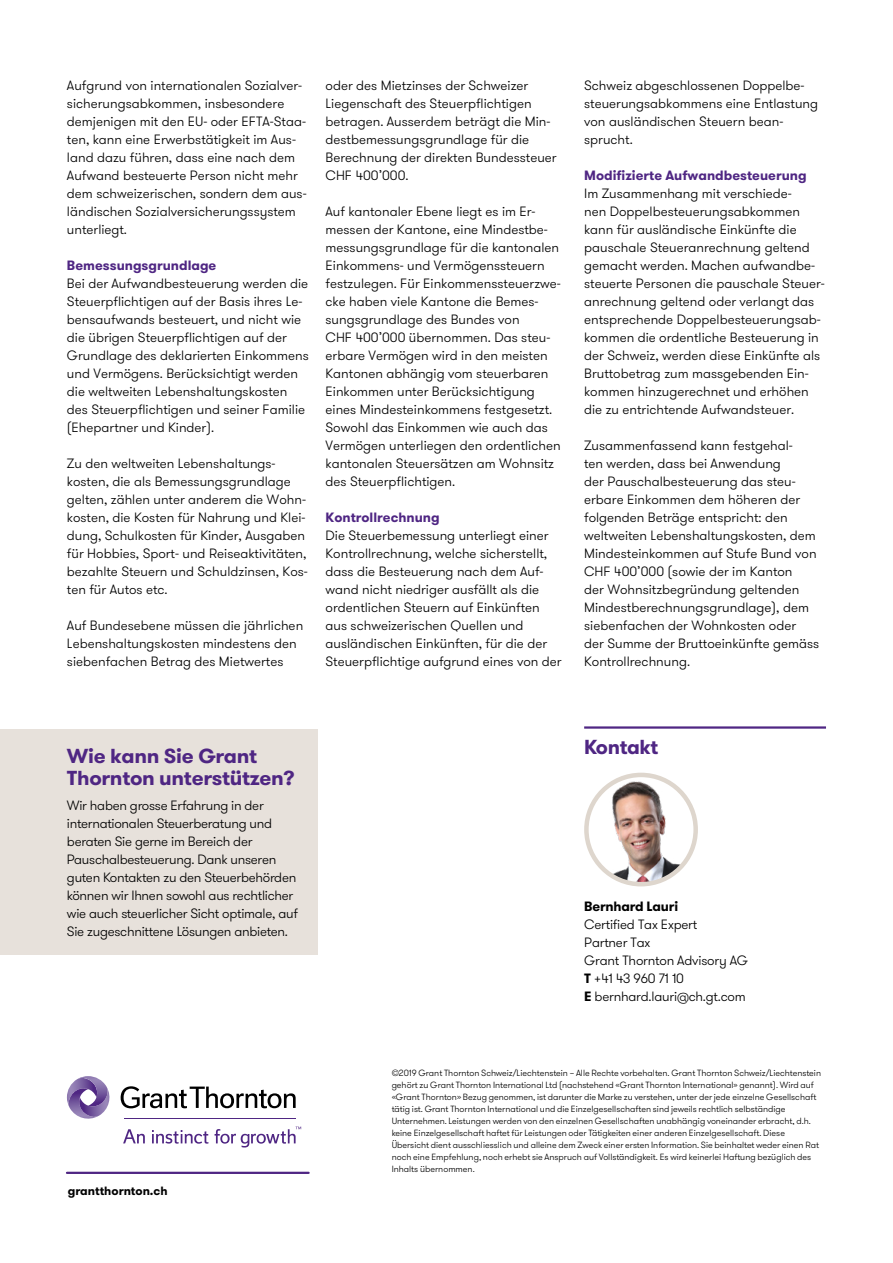
<style>
.page{position:relative;width:893px;height:1263px;background:#fff}
.page>*{position:absolute;margin:0;border:0;box-sizing:border-box;transform-origin:0 0}
.t1{font:700 20.25px/22.5px "GT Walsheim Pro";letter-spacing:-.015em;color:#4f2683}
.t2{font:300 13.5px/18px "GT Walsheim Pro";color:#000}
.t3{font:300 13.5px/18px "GT Walsheim Pro";letter-spacing:-.02em;color:#000}
.t4{font:700 13.5px "GT Walsheim Pro";color:#4f2683}
.t5{font:700 13.5px "GT Walsheim Pro";letter-spacing:-.015em;color:#000}
.t6{font:700 12px "GT Walsheim Pro";color:#000}
.t7{font:300 9px/12px "GT Walsheim Pro";color:#000}
.s1{font-weight:700}
</style>
<div class="page">
<hr style="left:584px;top:726px;width:242px;height:3px;background:#4f2683">
<img style="left:586px;top:778px;width:110px;height:106px">
<div style="left:584px;top:773px;width:114px;height:113px;border:4px solid #ded6cd;border-radius:50%"></div>
<hr style="left:67px;top:1172px;width:242px;height:2px;background:#4f2683">
<svg style="left:121px;top:1086px;width:175px;height:22px"></svg>
<svg style="left:123px;top:1129px;width:22px;height:14px"></svg>
<svg style="left:152px;top:1130px;width:56px;height:14px"></svg>
<svg style="left:215px;top:1126px;width:86px;height:21px"></svg>
<hr style="left:124px;top:1118px;width:172px;height:1px;background:#4f2683">
<svg style="left:66px;top:1076px;width:44px;height:43px"></svg>
<div style="left:0;top:729px;width:317px;height:226px;background:#e7e1db"></div>
<p class="t2" style="left:67px;top:77px;width:241px">Aufgrund von internationalen Sozialver&shy;sicherungsabkommen, insbesondere demjenigen mit den EU- oder EFTA-Staa&shy;ten, kann eine Erwerbstätigkeit im Aus&shy;land dazu führen, dass eine nach dem Aufwand besteuerte Person nicht mehr dem schweizerischen, sondern dem aus&shy;ländischen Sozialversicherungssystem unterliegt.</p>
<p class="t4" style="left:67px;top:256px;width:151px">Bemessungsgrundlage</p>
<p class="t2" style="left:67px;top:275px;width:243px">Bei der Aufwandbesteuerung werden die Steuerpflichtigen auf der Basis ihres Le&shy;bensaufwands besteuert, und nicht wie die übrigen Steuerpflichtigen auf der Grundlage des deklarierten Einkommens und Vermögens. Berücksichtigt werden die weltweiten Lebenshaltungskosten des Steuerpflichtigen und seiner Familie (Ehepartner und Kinder).</p>
<p class="t2" style="left:67px;top:455px;width:242px">Zu den weltweiten Lebenshaltungs&shy;kosten, die als Bemessungsgrundlage gelten, zählen unter anderem die Wohn&shy;kosten, die Kosten für Nahrung und Klei&shy;dung, Schulkosten für Kinder, Ausgaben für Hobbies, Sport- und Reiseaktivitäten, bezahlte Steuern und Schuldzinsen, Kos&shy;ten für Autos etc.</p>
<p class="t2" style="left:67px;top:617px;width:238px">Auf Bundesebene müssen die jährlichen<br>Lebenshaltungskosten mindestens den siebenfachen Betrag des Mietwertes</p>
<p class="t2" style="left:326px;top:77px;width:233px">oder des Mietzinses der Schweizer<br>Liegenschaft des Steuerpflichtigen betragen. Ausserdem beträgt die Min&shy;destbemessungsgrundlage für die<br>Berechnung der direkten Bundessteuer<br>CHF 400’000.</p>
<p class="t2" style="left:326px;top:203px;width:237px">Auf kantonaler Ebene liegt es im Er&shy;messen der Kantone, eine Mindestbe&shy;messungsgrundlage für die kantonalen Einkommens- und Vermögenssteuern festzulegen. Für Einkommenssteuerzwe&shy;cke haben viele Kantone die Bemes&shy;sungsgrundlage des Bundes von<br>CHF 400’000 übernommen. Das steu&shy;erbare Vermögen wird in den meisten Kantonen abhängig vom steuerbaren Einkommen unter Berücksichtigung eines Mindesteinkommens festgesetzt.<br>Sowohl das Einkommen wie auch das Vermögen unterliegen den ordentlichen kantonalen Steuersätzen am Wohnsitz des Steuerpflichtigen.</p>
<p class="t4" style="left:326px;top:508px;width:116px">Kontrollrechnung</p>
<p class="t2" style="left:326px;top:526px;width:238px">Die Steuerbemessung unterliegt einer Kontrollrechnung, welche sicherstellt, dass die Besteuerung nach dem Auf&shy;wand nicht niedriger ausfällt als die ordentlichen Steuern auf Einkünften aus schweizerischen Quellen und ausländischen Einkünften, für die der Steuerpflichtige aufgrund eines von der</p>
<p class="t2" style="left:584px;top:76px;width:235px">Schweiz abgeschlossenen Doppelbe&shy;steuerungsabkommens eine Entlastung von ausländischen Steuern bean&shy;sprucht.</p>
<p class="t4" style="left:584px;top:166px;width:224px">Modifizierte Aufwandbesteuerung</p>
<p class="t2" style="left:584px;top:184px;width:242px">Im Zusammenhang mit verschiede-<br>nen Doppelbesteuerungsabkommen kann für ausländische Einkünfte die pauschale Steueranrechnung geltend gemacht werden. Machen aufwandbe&shy;steuerte Personen die pauschale Steuer&shy;anrechnung geltend oder verlangt das entsprechende Doppelbesteuerungsab&shy;kommen die ordentliche Besteuerung in der Schweiz, werden diese Einkünfte als Bruttobetrag zum massgebenden Ein&shy;kommen hinzugerechnet und erhöhen die zu entrichtende Aufwandsteuer.</p>
<p class="t2" style="left:584px;top:436px;width:237px">Zusammenfassend kann festgehal-<br>ten werden, dass bei Anwendung<br>der Pauschalbesteuerung das steu&shy;erbare Einkommen dem höheren der folgenden Beträge entspricht: den weltweiten Lebenshaltungskosten, dem Mindesteinkommen auf Stufe Bund von CHF 400’000 (sowie der im Kanton<br>der Wohnsitzbegründung geltenden Mindestberechnungsgrundlage), dem siebenfachen der Wohnkosten oder der Summe der Bruttoeinkünfte gemäss Kontrollrechnung.</p>
<h1 class="t1" style="left:67px;top:744px;width:229px">Wie kann Sie Grant<br>Thornton unterstützen?</h1>
<p class="t3" style="left:67px;top:797px;width:232px">Wir haben grosse Erfahrung in der internationalen Steuerberatung und beraten Sie gerne im Bereich der Pauschalbesteuerung. Dank unseren guten Kontakten zu den Steuerbehörden können wir Ihnen sowohl aus rechtlicher wie auch steuerlicher Sicht optimale, auf Sie zugeschnittene Lösungen anbieten.</p>
<p class="t6" style="left:68px;top:1183px;width:101px">grantthornton.ch</p>
<h1 class="t1" style="left:584px;top:736px;width:76px">Kontakt</h1>
<p class="t5" style="left:584px;top:897px;width:95px">Bernhard Lauri</p>
<p class="t2" style="left:584px;top:915px;width:165px">Certified Tax Expert<br>Partner Tax<br>Grant Thornton Advisory AG<br><span class="s1">T</span> +41 43 960 71 10<br><span class="s1">E</span> bernhard.lauri@ch.gt.com</p>
<p class="t7" style="left:392px;top:1067px;width:431px">©2019 Grant Thornton Schweiz/Liechtenstein – Alle Rechte vorbehalten. Grant Thornton Schweiz/Liechtenstein gehört zu Grant Thornton International Ltd (nachstehend «Grant Thornton International» genannt). Wird auf «Grant Thornton» Bezug genommen, ist darunter die Marke zu verstehen, unter der jede einzelne Gesellschaft tätig ist. Grant Thornton International und die Einzelgesellschaften sind jeweils rechtlich selbständige Unternehmen. Leistungen werden von den einzelnen Gesellschaften unabhängig voneinander erbracht, d.h. keine Einzelgesellschaft haftet für Leistungen oder Tätigkeiten einer anderen Einzelgesellschaft. Diese Übersicht dient ausschliesslich und alleine dem Zweck einer ersten Information. Sie beinhaltet weder einen Rat noch eine Empfehlung, noch erhebt sie Anspruch auf Vollständigkeit. Es wird keinerlei Haftung bezüglich des Inhalts übernommen.</p>
</div>
